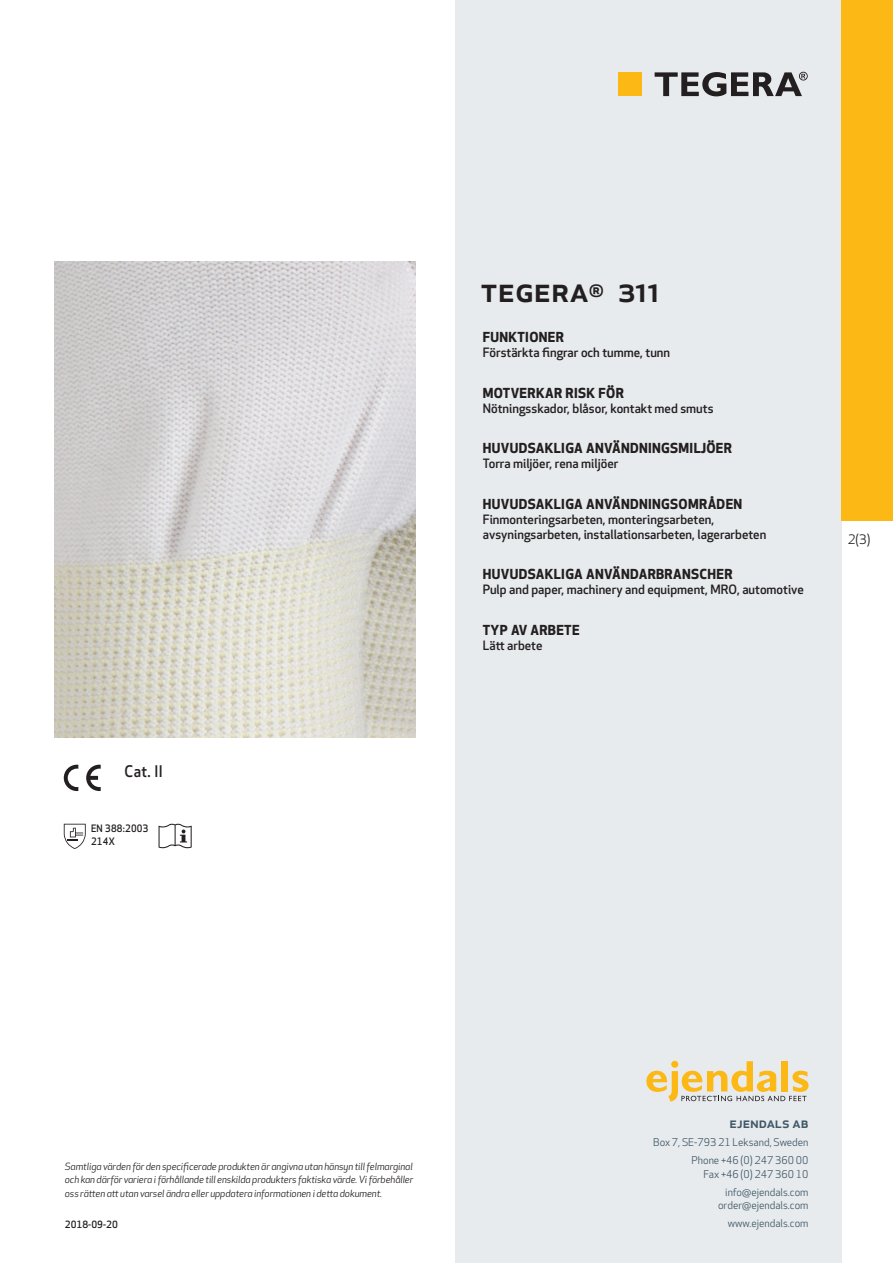
<style>
.page{position:relative;width:893px;height:1263px;background:#fff}
.page>*{position:absolute;margin:0;border:0;box-sizing:border-box;transform-origin:0 0}
.prodname{font:500 34.5px "Apex New";color:#231f20}
.Artikel{font:500 15.6px "Apex New";color:#231f20;scale:.95 1}
.t1{font:500 15px "Apex New";color:#405968}
.Funktion_body{font:700 13.5px "Apex New";letter-spacing:.025em;color:#231f20}
.t2{font:12.75px "Apex New";color:#231f20}
.Funktion_body-2{font:500 12.6px/15px "Apex New";color:#231f20}
.t3{font:10.5px/18px "Apex New";color:#405968;text-align:right}
.Artikel-2{font:500 10.05px/13.2px "Apex New";letter-spacing:.025em;color:#231f20;scale:.95 1}
.t4{font:italic 9.75px/13.5px "Apex New";letter-spacing:-.01em;color:#231f20;text-align:justify}
.Sidfot_datum{font:500 9.75px "Apex New";color:#231f20}
</style>
<div class="page">
<div style="left:455px;top:0;width:387px;height:1263px;background:#e8ebee"></div>
<svg style="left:646px;top:1061px;width:162px;height:40px"></svg>
<div style="left:842px;top:0;width:51px;height:520px;background:#fcb814"></div>
<div style="left:618px;top:72px;width:24px;height:24px;background:#fcb814"></div>
<svg style="left:655px;top:72px;width:153px;height:24px"></svg>
<svg style="left:86px;top:765px;width:15px;height:26px"></svg>
<svg style="left:64px;top:765px;width:14px;height:26px"></svg>
<svg style="left:64px;top:824px;width:22px;height:25px"></svg>
<svg style="left:159px;top:824px;width:33px;height:24px"></svg>
<img style="left:54px;top:261px;width:361px;height:477px">
<p class="Artikel" style="left:125px;top:761px;width:42px">Cat. II</p>
<p class="Artikel-2" style="left:91px;top:821px;width:62px">EN 388:2003<br>214X</p>
<p class="prodname" style="left:480px;top:266px;width:181px">TEGERA<sup>®</sup> 311</p>
<p class="Funktion_body" style="left:483px;top:327px;width:83px">FUNKTIONER</p>
<p class="Funktion_body-2" style="left:483px;top:345px;width:189px">Förstärkta fingrar och tumme, tunn</p>
<p class="Funktion_body" style="left:483px;top:383px;width:142px">MOTVERKAR RISK FÖR</p>
<p class="Funktion_body-2" style="left:483px;top:400px;width:232px">Nötningsskador, blåsor, kontakt med smuts</p>
<p class="Funktion_body" style="left:483px;top:438px;width:251px">HUVUDSAKLIGA ANVÄNDNINGSMILJÖER</p>
<p class="Funktion_body-2" style="left:483px;top:456px;width:137px">Torra miljöer, rena miljöer</p>
<p class="Funktion_body" style="left:483px;top:494px;width:261px">HUVUDSAKLIGA ANVÄNDNINGSOMRÅDEN</p>
<p class="Funktion_body-2" style="left:483px;top:511px;width:285px">Finmonteringsarbeten, monteringsarbeten, avsyningsarbeten, installationsarbeten, lagerarbeten</p>
<p class="Funktion_body" style="left:483px;top:565px;width:251px">HUVUDSAKLIGA ANVÄNDARBRANSCHER</p>
<p class="Funktion_body-2" style="left:483px;top:582px;width:322px">Pulp and paper, machinery and equipment, MRO, automotive</p>
<p class="Funktion_body" style="left:483px;top:620px;width:98px">TYP AV ARBETE</p>
<p class="Funktion_body-2" style="left:483px;top:638px;width:61px">Lätt arbete</p>
<p class="t2" style="left:848px;top:531px;width:24px">2(3)</p>
<p class="t4" style="left:65px;top:1159px;width:350px">Samtliga värden för den specificerade produkten är angivna utan hänsyn till felmarginal och kan därför variera i förhållande till enskilda produkters faktiska värde. Vi förbehåller oss rätten att utan varsel ändra eller uppdatera informationen i detta dokument.</p>
<p class="Sidfot_datum" style="left:65px;top:1218px;width:54px">2018-09-20</p>
<p class="t1" style="left:729px;top:1113px;width:80px">ejendals ab</p>
<p class="t3" style="left:653px;top:1133px;width:157px">Box 7, SE-793 21 Leksand, Sweden<br>Phone +46 (0) 247 360 00</p>
<p class="t3" style="left:703px;top:1165px;width:107px">Fax +46 (0) 247 360 10 info@ejendals.com</p>
<p class="t3" style="left:718px;top:1196px;width:92px">order@ejendals.com</p>
<p class="t3" style="left:728px;top:1215px;width:82px">www.ejendals.com</p>
</div>
